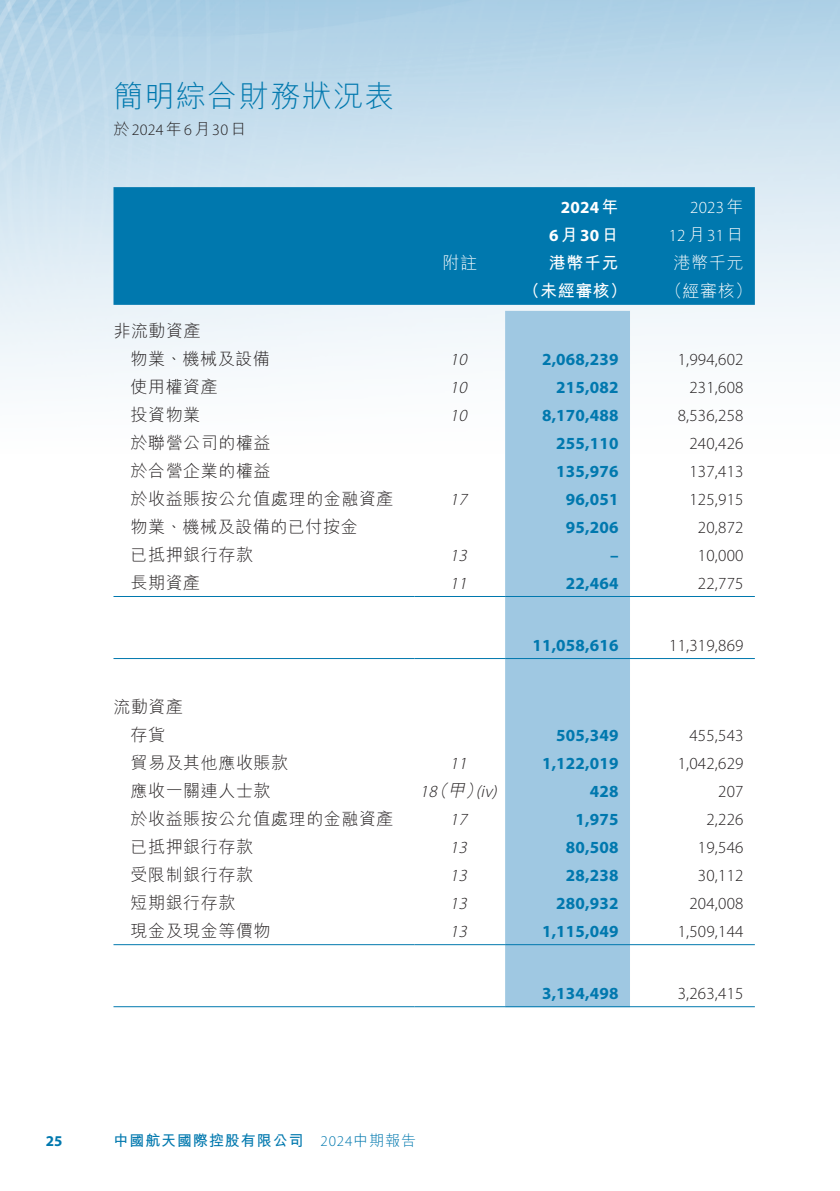
<style>
.page{position:relative;width:840px;height:1191px;background:#fff}
.page>*{position:absolute;margin:0;border:0;box-sizing:border-box;transform-origin:0 0}
.t1{font:300 30px "M Hei HK";letter-spacing:.045em;color:#0078ae}
._50_Table_txt{font:300 17px "M Hei HK";letter-spacing:.035em;color:#231f20}
._50_Table_txt-2{font:300 17px "Myriad Pro";letter-spacing:.015em;color:#231f20}
._50_Table_txt-3{font:700 17px "Myriad Pro";letter-spacing:.01em;color:#0078ae}
._50_Table_txt-4{font:italic 300 17px "Myriad Pro";color:#231f20}
._50_Table_txt-5{font:300 17px "Myriad Pro";letter-spacing:.015em;color:#fff}
._50_Table_txt-6{font:300 17px "M Hei HK";letter-spacing:.035em;color:#fff}
._50_Table_txt-7{font:700 17px "Myriad Pro";letter-spacing:.01em;color:#fff}
._50_Table_txt-8{font:700 17px "M Hei HK";letter-spacing:.03em;color:#fff}
._50_Table_txt-9{font:italic 300 17px "M Hei HK";color:#231f20}
.t2{font:300 16px "Myriad Pro";letter-spacing:.015em;color:#231f20}
.t3{font:700 15px "M Hei HK";letter-spacing:.06em;color:#0078ae}
.t4{font:300 15px "Myriad Pro";color:#0078ae}
.t5{font:700 15px "Myriad Pro";color:#0078ae}
.s1{font-family:"M Hei HK"}
</style>
<div class="page">
<img style="left:0;top:0;width:839px;height:454px">
<div style="left:113px;top:187px;width:641px;height:118px;background:#0078ae"></div>
<div style="left:505px;top:311px;width:124px;height:695px;background:#9fc8e2"></div>
<hr style="left:113px;top:596px;width:301px;height:1px;background:#0078ae">
<hr style="left:414px;top:596px;width:91px;height:1px;background:#0078ae">
<hr style="left:505px;top:596px;width:124px;height:1px;background:#0078ae">
<hr style="left:629px;top:596px;width:125px;height:1px;background:#0078ae">
<hr style="left:113px;top:658px;width:301px;height:1px;background:#0078ae">
<hr style="left:414px;top:658px;width:91px;height:1px;background:#0078ae">
<hr style="left:505px;top:658px;width:124px;height:1px;background:#0078ae">
<hr style="left:629px;top:658px;width:125px;height:1px;background:#0078ae">
<hr style="left:113px;top:944px;width:301px;height:1px;background:#0078ae">
<hr style="left:414px;top:944px;width:91px;height:1px;background:#0078ae">
<hr style="left:505px;top:944px;width:124px;height:1px;background:#0078ae">
<hr style="left:629px;top:944px;width:125px;height:1px;background:#0078ae">
<hr style="left:113px;top:1006px;width:301px;height:1px;background:#0078ae">
<hr style="left:414px;top:1006px;width:91px;height:1px;background:#0078ae">
<hr style="left:505px;top:1006px;width:124px;height:1px;background:#0078ae">
<hr style="left:629px;top:1006px;width:125px;height:1px;background:#0078ae">
<p class="t1" style="left:113px;top:80px;width:282px">簡明綜合財務狀況表</p>
<p class="t2" style="left:113px;top:120px;width:134px"><span class="s1">於</span>2024<span class="s1">年</span>6<span class="s1">月</span>30<span class="s1">日</span></p>
<p class="_50_Table_txt-6" style="left:442px;top:254px;width:36px">附註</p>
<p class="_50_Table_txt-7" style="left:560px;top:196px;width:59px">2024<span class="s1">年</span></p>
<p class="_50_Table_txt-7" style="left:548px;top:224px;width:71px">6<span class="s1">月</span>30<span class="s1">日</span></p>
<p class="_50_Table_txt-8" style="left:548px;top:250px;width:71px">港幣千元</p>
<p class="_50_Table_txt-5" style="left:689px;top:197px;width:55px">2023<span class="s1">年</span></p>
<p class="_50_Table_txt-5" style="left:668px;top:225px;width:76px">12<span class="s1">月</span>31<span class="s1">日</span></p>
<p class="_50_Table_txt-6" style="left:673px;top:254px;width:71px">港幣千元</p>
<p class="_50_Table_txt-8" style="left:522px;top:278px;width:106px">（未經審核）</p>
<p class="_50_Table_txt-6" style="left:665px;top:282px;width:88px">（經審核(</p>
<p class="_50_Table_txt" style="left:113px;top:322px;width:89px">非流動資產</p>
<p class="_50_Table_txt" style="left:130px;top:350px;width:141px">物業、機械及設備</p>
<p class="_50_Table_txt-4" style="left:449px;top:349px;width:23px">10</p>
<p class="_50_Table_txt-3" style="left:541px;top:348px;width:78px">2,068,239</p>
<p class="_50_Table_txt-2" style="left:677px;top:349px;width:67px">1,994,602</p>
<p class="_50_Table_txt" style="left:130px;top:378px;width:89px">使用權資產</p>
<p class="_50_Table_txt-4" style="left:449px;top:377px;width:23px">10</p>
<p class="_50_Table_txt-3" style="left:556px;top:376px;width:64px">215,082</p>
<p class="_50_Table_txt-2" style="left:689px;top:377px;width:56px">231,608</p>
<p class="_50_Table_txt" style="left:130px;top:406px;width:71px">投資物業</p>
<p class="_50_Table_txt-4" style="left:449px;top:405px;width:23px">10</p>
<p class="_50_Table_txt-3" style="left:541px;top:404px;width:78px">8,170,488</p>
<p class="_50_Table_txt-2" style="left:677px;top:405px;width:67px">8,536,258</p>
<p class="_50_Table_txt" style="left:130px;top:434px;width:141px">於聯營公司的權益</p>
<p class="_50_Table_txt-3" style="left:556px;top:432px;width:64px">255,110</p>
<p class="_50_Table_txt-2" style="left:689px;top:433px;width:56px">240,426</p>
<p class="_50_Table_txt" style="left:130px;top:462px;width:141px">於合營企業的權益</p>
<p class="_50_Table_txt-3" style="left:556px;top:460px;width:64px">135,976</p>
<p class="_50_Table_txt-2" style="left:689px;top:461px;width:56px">137,413</p>
<p class="_50_Table_txt" style="left:130px;top:490px;width:264px">於收益賬按公允值處理的金融資產</p>
<p class="_50_Table_txt-4" style="left:449px;top:489px;width:23px">17</p>
<p class="_50_Table_txt-3" style="left:565px;top:488px;width:54px">96,051</p>
<p class="_50_Table_txt-2" style="left:689px;top:489px;width:56px">125,915</p>
<p class="_50_Table_txt" style="left:130px;top:518px;width:229px">物業、機械及設備的已付按金</p>
<p class="_50_Table_txt-3" style="left:565px;top:516px;width:54px">95,206</p>
<p class="_50_Table_txt-2" style="left:697px;top:517px;width:47px">20,872</p>
<p class="_50_Table_txt" style="left:130px;top:546px;width:124px">已抵押銀行存款</p>
<p class="_50_Table_txt-4" style="left:449px;top:545px;width:23px">13</p>
<p class="_50_Table_txt-3" style="left:609px;top:544px;width:10px">–</p>
<p class="_50_Table_txt-2" style="left:697px;top:545px;width:47px">10,000</p>
<p class="_50_Table_txt" style="left:130px;top:574px;width:71px">長期資產</p>
<p class="_50_Table_txt-4" style="left:449px;top:573px;width:23px">11</p>
<p class="_50_Table_txt-3" style="left:565px;top:572px;width:54px">22,464</p>
<p class="_50_Table_txt-2" style="left:697px;top:573px;width:47px">22,775</p>
<p class="_50_Table_txt-3" style="left:532px;top:634px;width:88px">11,058,616</p>
<p class="_50_Table_txt-2" style="left:668px;top:635px;width:76px">11,319,869</p>
<p class="_50_Table_txt" style="left:113px;top:698px;width:71px">流動資產</p>
<p class="_50_Table_txt" style="left:130px;top:726px;width:36px">存貨</p>
<p class="_50_Table_txt-3" style="left:556px;top:724px;width:64px">505,349</p>
<p class="_50_Table_txt-2" style="left:689px;top:725px;width:56px">455,543</p>
<p class="_50_Table_txt" style="left:130px;top:754px;width:159px">貿易及其他應收賬款</p>
<p class="_50_Table_txt-4" style="left:449px;top:753px;width:23px">11</p>
<p class="_50_Table_txt-3" style="left:541px;top:752px;width:78px">1,122,019</p>
<p class="_50_Table_txt-2" style="left:677px;top:753px;width:67px">1,042,629</p>
<p class="_50_Table_txt" style="left:130px;top:782px;width:141px">應收一關連人士款</p>
<p class="_50_Table_txt-9" style="left:430px;top:782px;width:22px">（</p>
<p class="_50_Table_txt-4" style="left:464px;top:781px;width:38px"><span class="s1">）</span>( (</p>
<p class="_50_Table_txt-4" style="left:419px;top:781px;width:50px">18 <span class="s1">甲</span></p>
<p class="_50_Table_txt-4" style="left:480px;top:781px;width:17px">iv</p>
<p class="_50_Table_txt-3" style="left:589px;top:780px;width:30px">428</p>
<p class="_50_Table_txt-2" style="left:717px;top:781px;width:27px">207</p>
<p class="_50_Table_txt" style="left:130px;top:810px;width:264px">於收益賬按公允值處理的金融資產</p>
<p class="_50_Table_txt-4" style="left:449px;top:809px;width:23px">17</p>
<p class="_50_Table_txt-3" style="left:575px;top:808px;width:44px">1,975</p>
<p class="_50_Table_txt-2" style="left:706px;top:809px;width:39px">2,226</p>
<p class="_50_Table_txt" style="left:130px;top:838px;width:124px">已抵押銀行存款</p>
<p class="_50_Table_txt-4" style="left:449px;top:837px;width:23px">13</p>
<p class="_50_Table_txt-3" style="left:565px;top:836px;width:54px">80,508</p>
<p class="_50_Table_txt-2" style="left:697px;top:837px;width:47px">19,546</p>
<p class="_50_Table_txt" style="left:130px;top:866px;width:124px">受限制銀行存款</p>
<p class="_50_Table_txt-4" style="left:449px;top:865px;width:23px">13</p>
<p class="_50_Table_txt-3" style="left:565px;top:864px;width:54px">28,238</p>
<p class="_50_Table_txt-2" style="left:697px;top:865px;width:47px">30,112</p>
<p class="_50_Table_txt" style="left:130px;top:894px;width:106px">短期銀行存款</p>
<p class="_50_Table_txt-4" style="left:449px;top:893px;width:23px">13</p>
<p class="_50_Table_txt-3" style="left:556px;top:892px;width:64px">280,932</p>
<p class="_50_Table_txt-2" style="left:689px;top:893px;width:56px">204,008</p>
<p class="_50_Table_txt" style="left:130px;top:922px;width:141px">現金及現金等價物</p>
<p class="_50_Table_txt-4" style="left:449px;top:921px;width:23px">13</p>
<p class="_50_Table_txt-3" style="left:541px;top:920px;width:78px">1,115,049</p>
<p class="_50_Table_txt-2" style="left:677px;top:921px;width:67px">1,509,144</p>
<p class="_50_Table_txt-3" style="left:541px;top:982px;width:78px">3,134,498</p>
<p class="_50_Table_txt-2" style="left:677px;top:983px;width:67px">3,263,415</p>
<p class="t5" style="left:46px;top:1131px;width:18px">25</p>
<p class="t3" style="left:113px;top:1129px;width:191px">中國航天國際控股有限公司</p>
<p class="t4" style="left:320px;top:1131px;width:97px">2024<span class="s1">中期報告</span></p>
</div>
